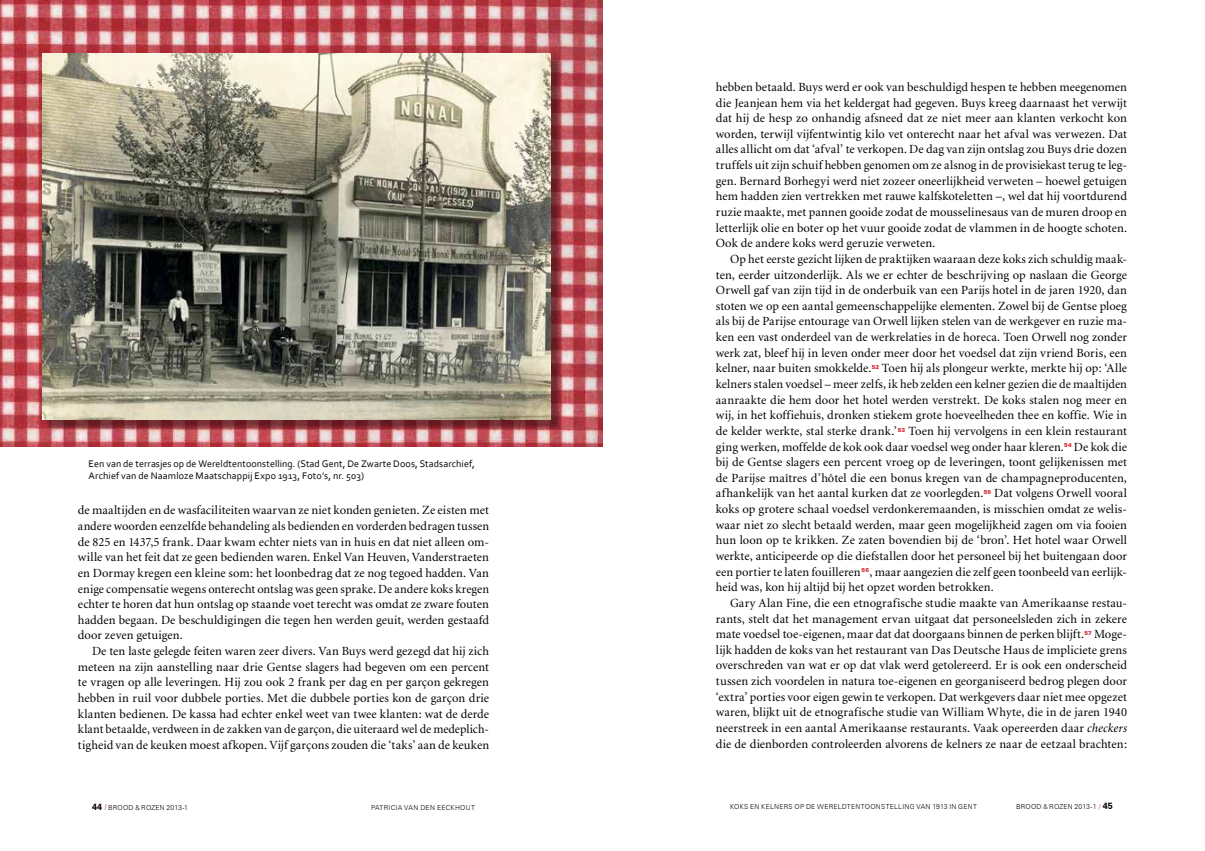
<style>
.page{position:relative;width:1205px;height:851px;background:#fff}
.page>*{position:absolute;margin:0;border:0;box-sizing:border-box;transform-origin:0 0}
.t1{font:12.5px/15.6px "Minion";letter-spacing:.005em;color:#000;text-align:justify}
.t2{font:10px/12.5px "Corbel";letter-spacing:.01em;color:#000}
.t3{font:300 6.88px "Zurich BT";letter-spacing:.03em;color:#000}
.t4{font:300 6.88px "Zurich BT";letter-spacing:.05em;color:#000}
.t5{font:900 5.5px "Zurich BT";letter-spacing:.03em;color:#d2232a}
.s1{font-style:italic}
.s2{font-weight:700;font-size:9px}
.s3{font-family:"Candara";font-weight:400;color:#d2232a}
.s4{font-family:"Futura BT"}
.s5{font-weight:400;color:#d2232a}
</style>
<div class="page">
<img style="left:0;top:0;width:602px;height:446px">
<div style="left:46px;top:57px;width:516px;height:374px;background:#000;opacity:.4"></div>
<img style="left:43px;top:53px;width:507px;height:366px">
<p class="t2" style="left:89px;top:456px;width:388px">Een van de terrasjes op de Wereldtentoonstelling. (Stad Gent, De Zwarte Doos, Stadsarchief,<br>Archief van de N aamloze M aatschappij Expo 1913, Foto’s, nr. 503)</p>
<p class="t1" style="left:78px;top:503px;width:412px">de maaltijden en de wasfaciliteiten waarvan ze niet konden genieten. Ze eisten met</p>
<p class="t1" style="left:78px;top:518px;width:413px">andere woorden eenzelfde behandeling als bedienden en vorderden bedragen tussen</p>
<p class="t1" style="left:78px;top:534px;width:413px">de 825 en 1437,5 frank. Daar kwam echter niets van in huis en dat niet alleen om-</p>
<p class="t1" style="left:78px;top:550px;width:413px">wille van het feit dat ze geen bedienden waren. Enkel Van Heuven, Vanderstraeten</p>
<p class="t1" style="left:78px;top:565px;width:413px">en Dormay kregen een kleine som: het loonbedrag dat ze nog tegoed hadden. Van</p>
<p class="t1" style="left:78px;top:581px;width:413px">enige compensatie wegens onterecht ontslag was geen sprake. De andere koks kregen</p>
<p class="t1" style="left:78px;top:596px;width:412px">echter te horen dat hun ontslag op staande voet terecht was omdat ze zware fouten</p>
<p class="t1" style="left:78px;top:612px;width:412px">hadden begaan. De beschuldigingen die tegen hen werden geuit, werden gestaafd</p>
<p class="t1" style="left:78px;top:628px;width:106px">door zeven getuigen.</p>
<p class="t1" style="left:92px;top:643px;width:398px">De ten laste gelegde feiten waren zeer divers. Van Buys werd gezegd dat hij zich</p>
<p class="t1" style="left:78px;top:659px;width:413px">meteen na zijn aanstelling naar drie Gentse slagers had begeven om een percent</p>
<p class="t1" style="left:78px;top:675px;width:413px">te vragen op alle leveringen. Hij zou ook 2 frank per dag en per garçon gekregen</p>
<p class="t1" style="left:78px;top:690px;width:413px">hebben in ruil voor dubbele porties. Met die dubbele porties kon de garçon drie</p>
<p class="t1" style="left:78px;top:706px;width:412px">klanten bedienen. De kassa had echter enkel weet van twee klanten: wat de derde</p>
<p class="t1" style="left:78px;top:721px;width:413px">klant betaalde, verdween in de zakken van de garçon, die uiteraard wel de medeplich-</p>
<p class="t1" style="left:78px;top:737px;width:413px">tigheid van de keuken moest afkopen. Vijf garçons zouden die ‘taks’ aan de keuken</p>
<p class="t1" style="left:716px;top:80px;width:413px">hebben betaald. Buys werd er ook van beschuldigd hespen te hebben meegenomen</p>
<p class="t1" style="left:716px;top:95px;width:413px">die Jeanjean hem via het keldergat had gegeven. Buys kreeg daarnaast het verwijt</p>
<p class="t1" style="left:716px;top:111px;width:413px">dat hij de hesp zo onhandig afsneed dat ze niet meer aan klanten verkocht kon</p>
<p class="t1" style="left:716px;top:126px;width:413px">worden, terwijl vijfentwintig kilo vet onterecht naar het afval was verwezen. Dat</p>
<p class="t1" style="left:716px;top:142px;width:413px">alles allicht om dat ‘afval’ te verkopen. De dag van zijn ontslag zou Buys drie dozen</p>
<p class="t1" style="left:716px;top:158px;width:413px">truffels uit zijn schuif hebben genomen om ze alsnog in de provisiekast terug te leg-</p>
<p class="t1" style="left:716px;top:173px;width:412px">gen. Bernard Borhegyi werd niet zozeer oneerlijkheid verweten – hoewel getuigen</p>
<p class="t1" style="left:716px;top:189px;width:412px">hem hadden zien vertrekken met rauwe kalfskoteletten –, wel dat hij voortdurend</p>
<p class="t1" style="left:716px;top:205px;width:413px">ruzie maakte, met pannen gooide zodat de mousselinesaus van de muren droop en</p>
<p class="t1" style="left:716px;top:220px;width:413px">letterlijk olie en boter op het vuur gooide zodat de vlammen in de hoogte schoten.</p>
<p class="t1" style="left:716px;top:236px;width:221px">Ook de andere koks werd geruzie verweten.</p>
<p class="t1" style="left:730px;top:251px;width:398px">Op het eerste gezicht lijken de praktijken waaraan deze koks zich schuldig maak-</p>
<p class="t1" style="left:716px;top:267px;width:413px">ten, eerder uitzonderlijk. Als we er echter de beschrijving op naslaan die George</p>
<p class="t1" style="left:716px;top:283px;width:413px">Orwell gaf van zijn tijd in de onderbuik van een Parijs hotel in de jaren 1920, dan</p>
<p class="t1" style="left:716px;top:298px;width:413px">stoten we op een aantal gemeenschappelijke elementen. Zowel bij de Gentse ploeg</p>
<p class="t1" style="left:716px;top:314px;width:413px">als bij de Parijse entourage van Orwell lijken stelen van de werkgever en ruzie ma-</p>
<p class="t1" style="left:716px;top:330px;width:413px">ken een vast onderdeel van de werkrelaties in de horeca. Toen Orwell nog zonder</p>
<p class="t1" style="left:716px;top:345px;width:413px">werk zat, bleef hij in leven onder meer door het voedsel dat zijn vriend Boris, een</p>
<p class="t1" style="left:716px;top:361px;width:157px">kelner, naar buiten smokkelde.</p>
<p class="t5" style="left:872px;top:364px;width:9px">52</p>
<p class="t1" style="left:716px;top:361px;width:413px;text-indent:166px">Toen hij als plongeur werkte, merkte hij op: ‘Alle kelners stalen voedsel – meer zelfs, ik heb zelden een kelner gezien die de maaltijden aanraakte die hem door het hotel werden verstrekt. De koks stalen nog meer en wij, in het koffiehuis, dronken stiekem grote hoeveelheden thee en koffie. Wie in de kelder werkte, stal sterke drank.’</p>
<p class="t1" style="left:716px;top:423px;width:413px;text-indent:193px">Toen hij vervolgens in een klein restaurant ging werken, moffelde de kok ook daar voedsel weg onder haar kleren.</p>
<p class="t5" style="left:898px;top:426px;width:9px">53</p>
<p class="t1" style="left:716px;top:439px;width:413px;text-indent:358px">De kok die bij de Gentse slagers een percent vroeg op de leveringen, toont gelijkenissen met de Parijse maîtres d’hôtel die een bonus kregen van de champagneproducenten, afhankelijk van het aantal kurken dat ze voorlegden.</p>
<p class="t5" style="left:1064px;top:442px;width:9px">54</p>
<p class="t1" style="left:716px;top:486px;width:413px;text-indent:278px">Dat volgens Orwell vooral koks op grotere schaal voedsel verdonkeremaanden, is misschien omdat ze welis&shy;waar niet zo slecht betaald werden, maar geen mogelijkheid zagen om via fooien hun loon op te krikken. Ze zaten bovendien bij de ‘bron’. Het hotel waar Orwell werkte, anticipeerde op die diefstallen door het personeel bij het buitengaan door een portier te laten fouilleren</p>
<p class="t5" style="left:983px;top:489px;width:9px">55</p>
<p class="t5" style="left:861px;top:567px;width:9px">56</p>
<p class="t1" style="left:869px;top:564px;width:259px">, maar aangezien die zelf geen toonbeeld van eerlijk-</p>
<p class="t1" style="left:716px;top:580px;width:279px">heid was, kon hij altijd bij het opzet worden betrokken.</p>
<p class="t1" style="left:730px;top:595px;width:398px">Gary Alan Fine, die een etnografische studie maakte van Amerikaanse restau-</p>
<p class="t1" style="left:716px;top:611px;width:412px">rants, stelt dat het management ervan uitgaat dat personeelsleden zich in zekere</p>
<p class="t1" style="left:716px;top:626px;width:370px">mate voedsel toe-eigenen, maar dat dat doorgaans binnen de perken blijft.</p>
<p class="t5" style="left:1084px;top:629px;width:9px">57</p>
<p class="t1" style="left:716px;top:626px;width:413px;text-indent:378px">Moge&shy;lijk hadden de koks van het restaurant van Das Deutsche Haus de impliciete grens overschreden van wat er op dat vlak werd getolereerd. Er is ook een onderscheid tussen zich voordelen in natura toe-eigenen en georganiseerd bedrog plegen door ‘extra’ porties voor eigen gewin te verkopen. Dat werkgevers daar niet mee opgezet waren, blijkt uit de etnografische studie van William Whyte, die in de jaren 1940 neerstreek in een aantal Amerikaanse restaurants. Vaak opereerden daar <span class="s1">checkers </span>die de dienborden controleerden alvorens de kelners ze naar de eetzaal brachten:</p>
<p class="t3" style="left:92px;top:802px;width:97px"><span class="s2">44</span> <span class="s3">/</span> BROOD <span class="s4">&amp;</span> ROZEN 2013-1</p>
<p class="t3" style="left:1016px;top:802px;width:98px">BROOD <span class="s4">&amp;</span> ROZEN 2013-1 <span class="s5">/</span> <span class="s2">45</span></p>
<p class="t3" style="left:730px;top:802px;width:50px">KOKS EN KELNER</p>
<p class="t3" style="left:788px;top:802px;width:35px">S OP DE WERE</p>
<p class="t3" style="left:838px;top:802px;width:33px">LDTENTOON</p>
<p class="t3" style="left:881px;top:802px;width:83px">STELLING VAN 1913 IN GEN</p>
<p class="t3" style="left:973px;top:802px;width:5px">T</p>
<p class="t4" style="left:371px;top:803px;width:55px">PATRICIA VAN DEN</p>
<p class="t3" style="left:437px;top:803px;width:39px">EECKHOUT</p>
</div>
